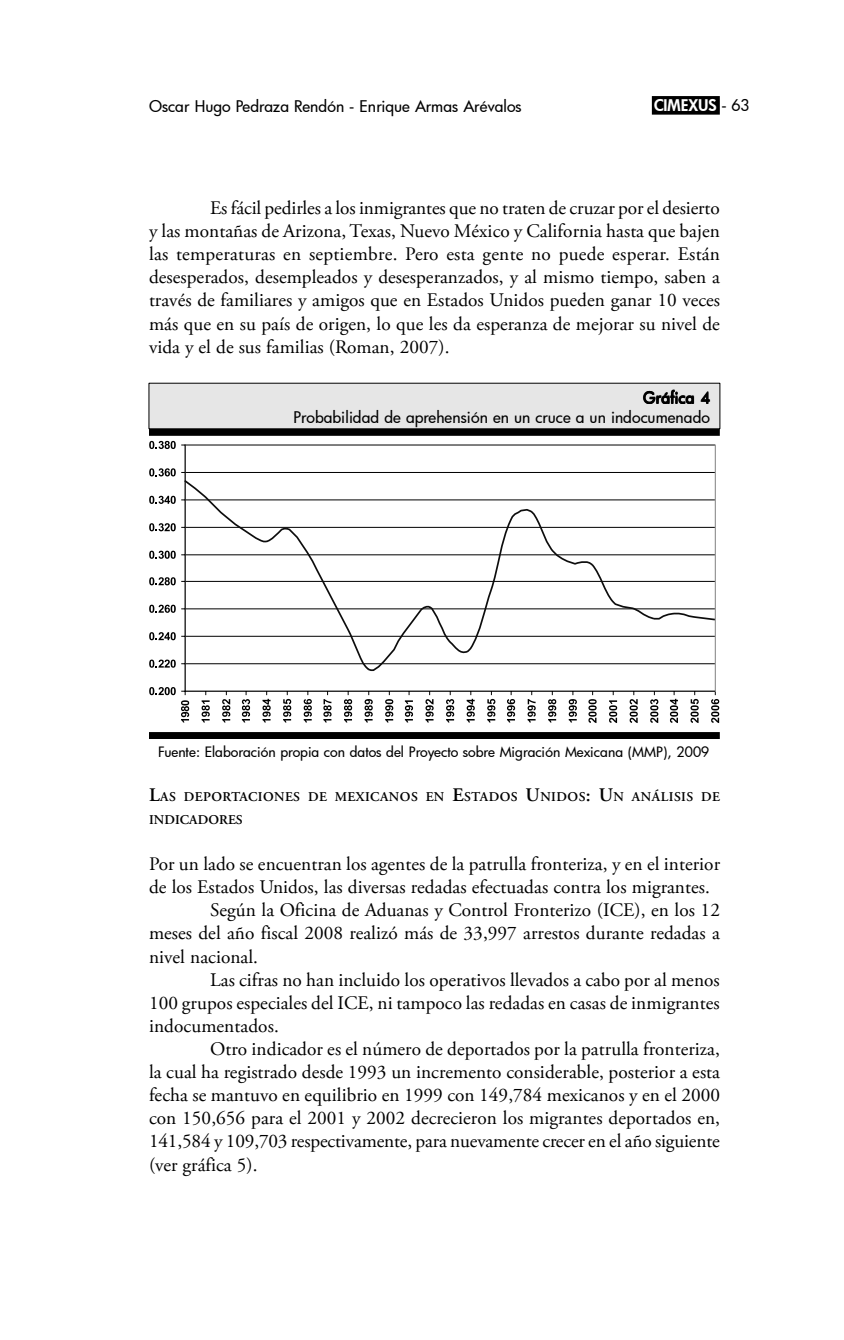
<style>
.page{position:relative;width:844px;height:1340px;background:#fff}
.page>*{position:absolute;margin:0;border:0;box-sizing:border-box;transform-origin:0 0}
.t1{font:19.25px/23.1px "Adobe Garamond Pro";letter-spacing:.005em;color:#000;text-align:justify}
.t2{font:500 15.75px/18.7px "Futura";letter-spacing:.005em;color:#000;text-align:right}
.t3{font:800 15.75px "Futura";color:#fff}
.t4{font:500 14px "Futura";color:#000}
.t5{font:700 13.47px/23.1px "Adobe Garamond Pro";letter-spacing:.03em;color:#000}
.s1{font-weight:500;color:#000}
.s2{font-size:19.25px}
</style>
<div class="page">
<div style="left:651px;top:96px;width:68px;height:19px;background:#000;border:2px solid #000"></div>
<div style="left:149px;top:383px;width:571px;height:46px;background:#e6e6e6"></div>
<div style="left:149px;top:429px;width:570px;height:7px;background:#000"></div>
<div style="left:149px;top:732px;width:570px;height:7px;background:#000"></div>
<hr style="left:185px;top:472px;width:529px;height:1px;background:#000">
<hr style="left:185px;top:444px;width:529px;height:1px;background:#808080">
<hr style="left:714px;top:445px;width:1px;height:245px;background:#808080">
<hr style="left:186px;top:690px;width:529px;height:1px;background:#808080">
<hr style="left:185px;top:445px;width:1px;height:245px;background:#000">
<hr style="left:185px;top:690px;width:529px;height:1px;background:#000">
<svg style="left:182px;top:478px;width:534px;height:194px"></svg>
<svg style="left:149px;top:659px;width:27px;height:8px"></svg>
<svg style="left:149px;top:632px;width:27px;height:8px"></svg>
<svg style="left:149px;top:604px;width:27px;height:9px"></svg>
<svg style="left:149px;top:577px;width:27px;height:8px"></svg>
<svg style="left:149px;top:550px;width:27px;height:9px"></svg>
<svg style="left:149px;top:523px;width:27px;height:8px"></svg>
<svg style="left:149px;top:496px;width:27px;height:8px"></svg>
<svg style="left:149px;top:468px;width:27px;height:8px"></svg>
<svg style="left:149px;top:441px;width:27px;height:8px"></svg>
<svg style="left:149px;top:687px;width:40px;height:35px"></svg>
<svg style="left:201px;top:700px;width:9px;height:22px"></svg>
<svg style="left:222px;top:692px;width:8px;height:30px"></svg>
<svg style="left:242px;top:692px;width:8px;height:30px"></svg>
<svg style="left:262px;top:692px;width:8px;height:30px"></svg>
<svg style="left:283px;top:692px;width:8px;height:30px"></svg>
<svg style="left:303px;top:692px;width:9px;height:30px"></svg>
<svg style="left:323px;top:692px;width:8px;height:30px"></svg>
<svg style="left:344px;top:692px;width:8px;height:30px"></svg>
<svg style="left:364px;top:692px;width:8px;height:30px"></svg>
<svg style="left:385px;top:692px;width:8px;height:30px"></svg>
<svg style="left:405px;top:700px;width:8px;height:22px"></svg>
<svg style="left:425px;top:692px;width:8px;height:30px"></svg>
<svg style="left:446px;top:692px;width:8px;height:30px"></svg>
<svg style="left:466px;top:692px;width:8px;height:30px"></svg>
<svg style="left:487px;top:692px;width:8px;height:30px"></svg>
<svg style="left:507px;top:692px;width:8px;height:30px"></svg>
<svg style="left:527px;top:692px;width:8px;height:30px"></svg>
<svg style="left:548px;top:692px;width:8px;height:30px"></svg>
<svg style="left:568px;top:692px;width:8px;height:30px"></svg>
<svg style="left:588px;top:692px;width:8px;height:31px"></svg>
<svg style="left:609px;top:700px;width:8px;height:23px"></svg>
<svg style="left:629px;top:692px;width:8px;height:31px"></svg>
<svg style="left:650px;top:692px;width:8px;height:31px"></svg>
<svg style="left:669px;top:692px;width:9px;height:31px"></svg>
<svg style="left:690px;top:692px;width:8px;height:31px"></svg>
<svg style="left:711px;top:692px;width:8px;height:31px"></svg>
<p class="t2" style="left:149px;top:96px;width:374px">Oscar Hugo Pedraza Rendón - Enrique Armas Arévalos</p>
<p class="t3" style="left:654px;top:95px;width:97px">CIMEXUS <span class="s1">- 63</span></p>
<p class="t1" style="left:149px;top:198px;width:572px;text-indent:61px">Es fácil pedirles a los inmigrantes que no traten de cruzar por el desierto y las montañas de Arizona, Texas, Nuevo México y California hasta que bajen las temperaturas en septiembre. Pero esta gente no puede esperar. Están desesperados, desempleados y desesperanzados, y al mismo tiempo, saben a través de familiares y amigos que en Estados Unidos pueden ganar 10 veces más que en su país de origen, lo que les da esperanza de mejorar su nivel de vida y el de sus familias (Roman, 2007).</p>
<p class="t2" style="left:293px;top:388px;width:418px">Gráfica 4<br>Probabilidad de aprehensión en un cruce a un indocumenado</p>
<p class="t4" style="left:158px;top:742px;width:552px">Fuente: Elaboración propia con datos del Proyecto sobre Migración Mexicana (MMP), 2009</p>
<p class="t5" style="left:149px;top:786px;width:572px"><span class="s2">L</span>AS DEPORTACIONES DE MEXICANOS EN <span class="s2">E</span>STADOS <span class="s2">U</span>NIDOS<span class="s2">: U</span>N ANÁLISIS DE<br>INDICADORES</p>
<p class="t1" style="left:149px;top:854px;width:572px">Por un lado se encuentran los agentes de la patrulla fronteriza, y en el interior</p>
<p class="t1" style="left:149px;top:877px;width:562px">de los Estados Unidos, las diversas redadas efectuadas contra los migrantes.</p>
<p class="t1" style="left:210px;top:900px;width:511px">Según la Oficina de Aduanas y Control Fronterizo (ICE), en los 12</p>
<p class="t1" style="left:149px;top:923px;width:572px">meses del año fiscal 2008 realizó más de 33,997 arrestos durante redadas a</p>
<p class="t1" style="left:149px;top:946px;width:110px">nivel nacional.</p>
<p class="t1" style="left:210px;top:969px;width:511px">Las cifras no han incluido los operativos llevados a cabo por al menos</p>
<p class="t1" style="left:149px;top:992px;width:572px">100 grupos especiales del ICE, ni tampoco las redadas en casas de inmigrantes</p>
<p class="t1" style="left:149px;top:1016px;width:131px">indocumentados.</p>
<p class="t1" style="left:210px;top:1039px;width:511px">Otro indicador es el número de deportados por la patrulla fronteriza,</p>
<p class="t1" style="left:149px;top:1062px;width:572px">la cual ha registrado desde 1993 un incremento considerable, posterior a esta</p>
<p class="t1" style="left:149px;top:1085px;width:572px">fecha se mantuvo en equilibrio en 1999 con 149,784 mexicanos y en el 2000</p>
<p class="t1" style="left:149px;top:1108px;width:572px">con 150,656 para el 2001 y 2002 decrecieron los migrantes deportados en,</p>
<p class="t1" style="left:149px;top:1131px;width:572px">141,584 y 109,703 respectivamente, para nuevamente crecer en el año siguiente</p>
<p class="t1" style="left:149px;top:1154px;width:110px">(ver gráfica 5).</p>
</div>
